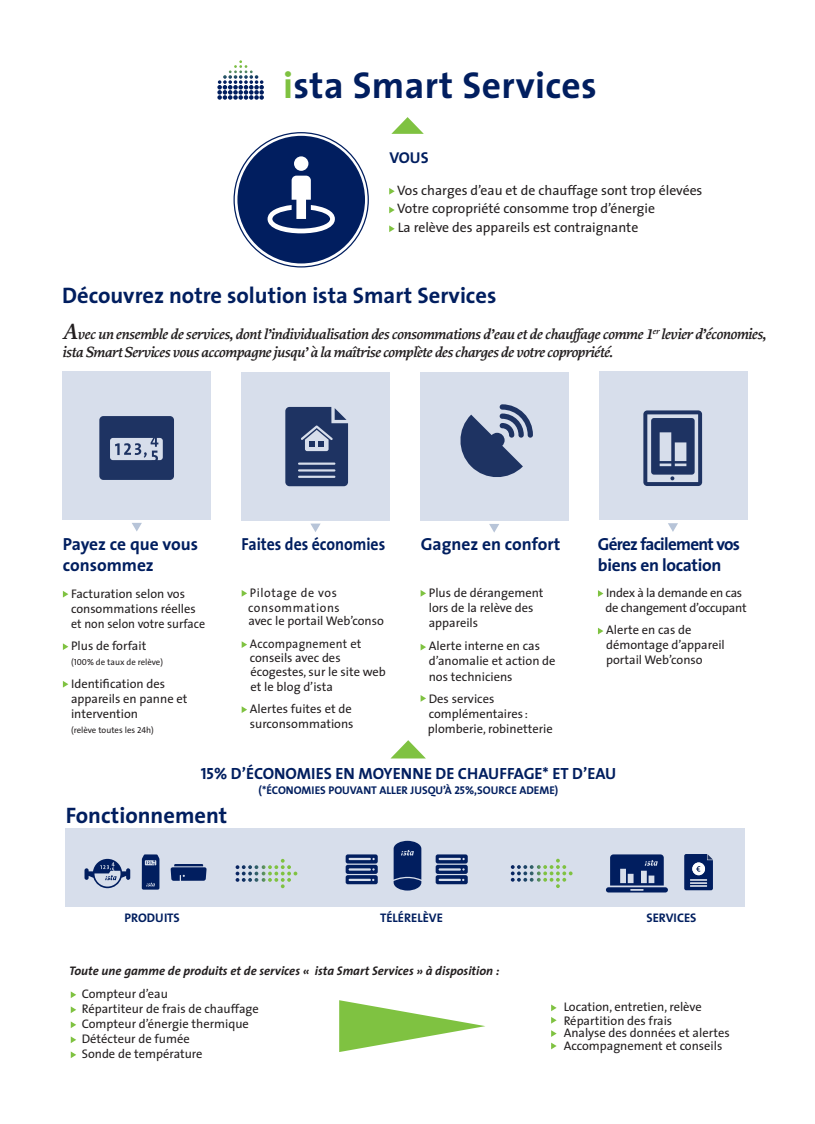
<style>
.page{position:relative;width:815px;height:1124px;background:#fff}
.page>*{position:absolute;margin:0;border:0;box-sizing:border-box;transform-origin:0 0}
._09_Header{font:700 37.5px "Ista The Sans";letter-spacing:.01em;color:#011e5f}
.t1{font:700 22.5px "Ista The Sans";color:#011e5f}
.t2{font:700 17.5px/21px "Ista The Sans";letter-spacing:-.01em;color:#011e5f}
.t3{font:700 17.5px/21px "Ista The Sans";letter-spacing:-.04em;color:#011e5f}
.t4{font:700 17.5px "Ista The Sans";letter-spacing:-.01em;color:#011e5f;scale:.9 1}
.t5{font:700 16.25px "Ista The Sans";color:#011e5f}
.t6{font:700 15.75px "Ista The Sans";color:#011e5f}
.t7{font:italic 600 15px "Ista Proforma";letter-spacing:-.025em;color:#231f20}
.t8{font:13.75px "Ista The Sans";color:#231f20}
.t9{font:12.5px/15px "Ista The Sans";color:#231f20}
.t10{font:italic 700 12.5px "Ista The Sans";color:#231f20}
.t11{font:12.5px/15px "Ista The Sans";letter-spacing:-.02em;color:#231f20}
.t12{font:700 12.5px "Ista The Sans";color:#011e5f}
.t13{font:12.5px/15px "Ista The Sans";letter-spacing:.05em;color:#231f20}
.t14{font:12.5px "Ista The Sans";color:#231f20;scale:.96 1}
.t15{font:700 11.25px "Ista The Sans";color:#011e5f}
.t16{font:8.75px "Ista The Sans";color:#231f20}
.s1{color:#7fc241}
.s2{font-size:22.5px}
.s3{font-size:15.5px}
</style>
<div class="page">
<svg style="left:63px;top:591px;width:5px;height:6px"></svg>
<svg style="left:63px;top:643px;width:5px;height:7px"></svg>
<svg style="left:63px;top:681px;width:5px;height:6px"></svg>
<svg style="left:598px;top:590px;width:5px;height:6px"></svg>
<svg style="left:598px;top:627px;width:5px;height:7px"></svg>
<div style="left:237px;top:136px;width:128px;height:127px;background:#011e5f;border-radius:50%"></div>
<svg style="left:268px;top:156px;width:67px;height:77px"></svg>
<div style="left:63px;top:371px;width:148px;height:149px;background:#d7deeb"></div>
<svg style="left:132px;top:523px;width:10px;height:8px"></svg>
<div style="left:241px;top:372px;width:149px;height:148px;background:#d7deeb"></div>
<svg style="left:310px;top:523px;width:11px;height:9px"></svg>
<div style="left:420px;top:372px;width:149px;height:149px;background:#d7deeb"></div>
<svg style="left:489px;top:524px;width:10px;height:8px"></svg>
<div style="left:599px;top:371px;width:148px;height:149px;background:#d7deeb"></div>
<svg style="left:668px;top:523px;width:10px;height:9px"></svg>
<svg style="left:421px;top:590px;width:5px;height:6px"></svg>
<svg style="left:421px;top:644px;width:5px;height:6px"></svg>
<svg style="left:421px;top:695px;width:5px;height:6px"></svg>
<svg style="left:285px;top:407px;width:63px;height:79px;background:#3e517a"></svg>
<svg style="left:99px;top:416px;width:75px;height:64px"></svg>
<svg style="left:217px;top:60px;width:47px;height:40px"></svg>
<svg style="left:643px;top:410px;width:59px;height:76px"></svg>
<div style="left:66px;top:828px;width:679px;height:78px;background:#d7deeb"></div>
<svg style="left:85px;top:858px;width:45px;height:30px"></svg>
<svg style="left:142px;top:854px;width:17px;height:35px"></svg>
<svg style="left:171px;top:864px;width:36px;height:16px"></svg>
<svg style="left:394px;top:840px;width:27px;height:50px"></svg>
<svg style="left:236px;top:858px;width:61px;height:30px"></svg>
<svg style="left:346px;top:854px;width:32px;height:30px"></svg>
<svg style="left:436px;top:854px;width:32px;height:30px"></svg>
<svg style="left:511px;top:858px;width:62px;height:29px"></svg>
<svg style="left:606px;top:854px;width:62px;height:38px"></svg>
<svg style="left:684px;top:854px;width:29px;height:36px"></svg>
<svg style="left:71px;top:991px;width:5px;height:6px"></svg>
<svg style="left:71px;top:1006px;width:5px;height:6px"></svg>
<svg style="left:71px;top:1021px;width:5px;height:6px"></svg>
<svg style="left:71px;top:1036px;width:5px;height:6px"></svg>
<svg style="left:71px;top:1051px;width:5px;height:6px"></svg>
<svg style="left:391px;top:117px;width:33px;height:17px"></svg>
<svg style="left:391px;top:740px;width:35px;height:18px"></svg>
<svg style="left:339px;top:1000px;width:146px;height:51px"></svg>
<svg style="left:460px;top:404px;width:73px;height:73px"></svg>
<svg style="left:389px;top:188px;width:6px;height:6px"></svg>
<svg style="left:389px;top:207px;width:6px;height:6px"></svg>
<svg style="left:389px;top:225px;width:6px;height:7px"></svg>
<svg style="left:242px;top:590px;width:5px;height:6px"></svg>
<svg style="left:242px;top:641px;width:5px;height:7px"></svg>
<svg style="left:242px;top:706px;width:5px;height:7px"></svg>
<svg style="left:551px;top:1004px;width:6px;height:19px"></svg>
<svg style="left:551px;top:1030px;width:6px;height:6px"></svg>
<svg style="left:551px;top:1042px;width:6px;height:7px"></svg>
<p class="_09_Header" style="left:283px;top:54px;width:315px"><span class="s1">i</span>sta Smart Services</p>
<p class="t6" style="left:389px;top:145px;width:41px">VOUS</p>
<p class="t8" style="left:397px;top:178px;width:307px">Vos charges d’eau et de chauffage sont trop élevées</p>
<p class="t8" style="left:397px;top:197px;width:259px">Votre copropriété consomme trop d’énergie</p>
<p class="t8" style="left:398px;top:216px;width:242px">La relève des appareils est contraignante</p>
<p class="t1" style="left:62px;top:276px;width:436px">Découvrez notre solution ista Smart Services</p>
<p class="t7" style="left:62px;top:324px;width:705px"><span class="s2">A</span>vec un ensemble de services, dont l’individualisation des consommations d’eau et de chauffage comme 1<sup>er</sup> levier <span class="s3">d’économies,</span></p>
<p class="t7" style="left:62px;top:342px;width:552px"><span class="s3">ista S</span>mart Services vous accompagne jusqu’ à la maîtrise complète des charges de votre copropriété.</p>
<p class="t2" style="left:63px;top:533px;width:137px">Payez ce que vous consommez</p>
<p class="t4" style="left:242px;top:529px;width:161px">Faites des économies</p>
<p class="t2" style="left:421px;top:533px;width:141px">Gagnez en confort</p>
<p class="t3" style="left:598px;top:533px;width:144px">Gérez facilement vos biens en location</p>
<p class="t9" style="left:71px;top:585px;width:115px">Facturation selon vos</p>
<p class="t9" style="left:71px;top:600px;width:126px">consommations réelles</p>
<p class="t14" style="left:71px;top:612px;width:141px">et non selon votre surface</p>
<p class="t9" style="left:71px;top:638px;width:77px">Plus de forfait</p>
<p class="t16" style="left:71px;top:654px;width:93px">(100% de taux de relève)</p>
<p class="t9" style="left:71px;top:675px;width:118px">Identification des appareils en panne et intervention</p>
<p class="t16" style="left:71px;top:722px;width:84px">(relève toutes les 24h)</p>
<p class="t9" style="left:429px;top:584px;width:116px">Plus de dérangement</p>
<p class="t9" style="left:429px;top:599px;width:106px">lors de la relève des</p>
<p class="t9" style="left:429px;top:610px;width:113px;line-height:23.8px">appareils<br>Alerte interne en cas</p>
<p class="t9" style="left:429px;top:653px;width:128px">d’anomalie et action de</p>
<p class="t9" style="left:429px;top:664px;width:85px;line-height:22.5px">nos techniciens<br>Des services</p>
<p class="t9" style="left:429px;top:705px;width:101px">complémentaires :</p>
<p class="t9" style="left:428px;top:720px;width:126px">plomberie, robinetterie</p>
<p class="t13" style="left:248px;top:584px;width:93px">Pilotage de vos consommations</p>
<p class="t9" style="left:248px;top:609px;width:137px;line-height:22.5px">avec le portail Web’conso<br>Accompagnement et</p>
<p class="t9" style="left:250px;top:650px;width:138px;line-height:13.8px">conseils avec des écogestes, sur le site web</p>
<p class="t9" style="left:250px;top:678px;width:84px">et le blog d’ista</p>
<p class="t9" style="left:250px;top:700px;width:104px">Alertes fuites et de</p>
<p class="t9" style="left:250px;top:715px;width:105px">surconsommations</p>
<p class="t11" style="left:605px;top:584px;width:143px">Index à la demande en cas de changement d’occupant</p>
<p class="t9" style="left:606px;top:622px;width:87px">Alerte en cas de</p>
<p class="t9" style="left:606px;top:637px;width:120px">démontage d’appareil</p>
<p class="t9" style="left:606px;top:652px;width:98px">portail Web’conso</p>
<p class="t5" style="left:201px;top:759px;width:417px">15% D’ÉCONOMIES EN MOYENNE DE CHAUFFAGE* ET D’EAU</p>
<p class="t15" style="left:259px;top:780px;width:301px">(*ÉCONOMIES POUVANT ALLER JUSQU’À 25%,SOURCE ADEME)</p>
<p class="t1" style="left:66px;top:796px;width:163px">Fonctionnement</p>
<p class="t12" style="left:125px;top:907px;width:57px">PRODUITS</p>
<p class="t12" style="left:380px;top:907px;width:64px">TÉLÉRELÈVE</p>
<p class="t12" style="left:646px;top:907px;width:52px">SERVICES</p>
<p class="t10" style="left:69px;top:959px;width:432px">Toute une gamme de produits et de services « ista Smart Services » à disposition :</p>
<p class="t9" style="left:82px;top:985px;width:179px">Compteur d’eau<br>Répartiteur de frais de chauffage<br>Compteur d’énergie thermique<br>Détécteur de fumée<br>Sonde de température</p>
<p class="t9" style="left:564px;top:998px;width:140px">Location, entretien, relève</p>
<p class="t9" style="left:564px;top:1013px;width:167px;line-height:12.5px">Répartition des frais<br>Analyse des données et alertes</p>
<p class="t9" style="left:564px;top:1037px;width:160px">Accompagnement et conseils</p>
</div>
